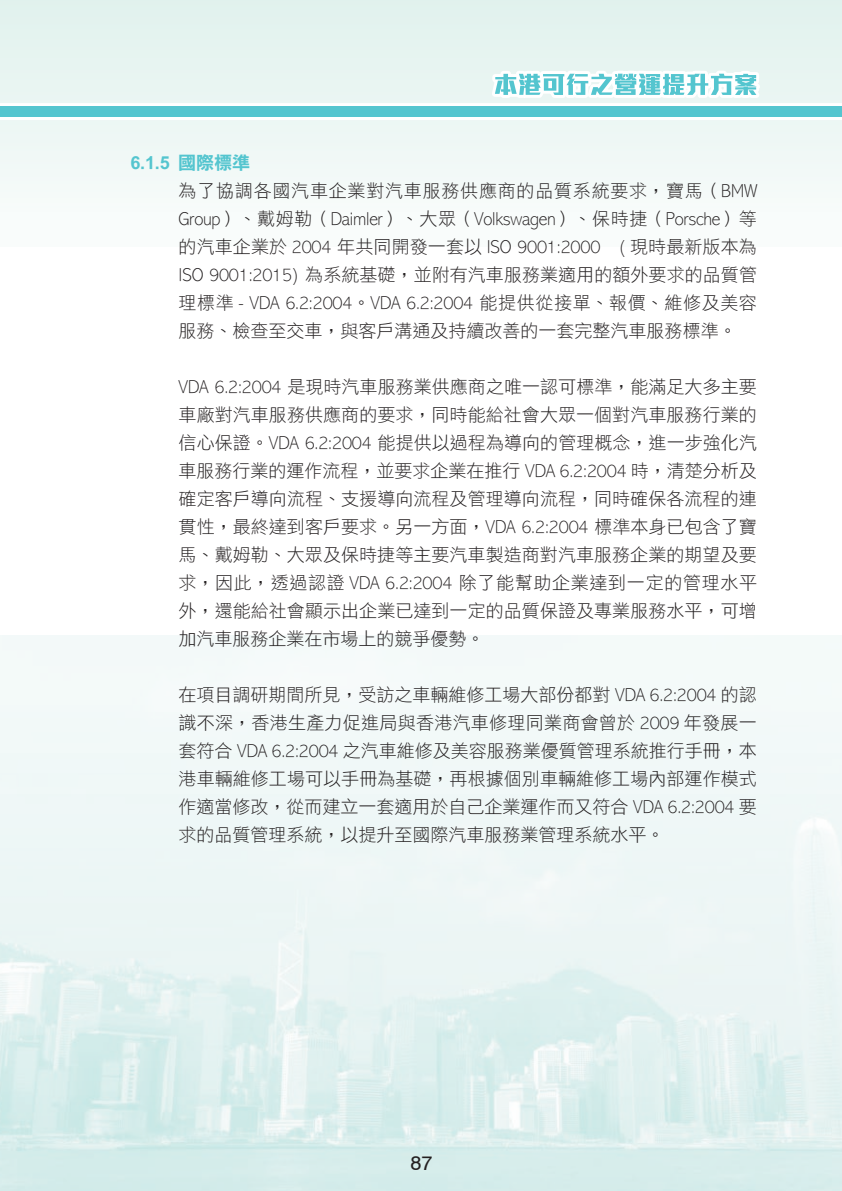
<style>
.page{position:relative;width:842px;height:1191px;background:#fff}
.page>*{position:absolute;margin:0;border:0;box-sizing:border-box;transform-origin:0 0}
.t1{font:20px "Swiss 721 BT";color:#231f20}
._6_1_1內文{font:18px/28px "DF Li Hei Lt HK BF";color:#231f20;text-align:justify}
._5_1_2{font:18px "DF Li Hei Bd HK BF";color:#54c5cf}
</style>
<div class="page">
<div style="left:0;top:0;width:842px;height:247px;background:linear-gradient(to right,#eef7f5,#eef7f5)"></div>
<svg style="left:0;top:67px;width:842px;height:55px"></svg>
<p class="_5_1_2" style="left:130px;top:153px;width:121px">6.1.5 國際標準</p>
<p class="_6_1_1內文" style="left:179px;top:177px;width:580px">為了協調各國汽車企業對汽車服務供應商的品質系統要求，寶馬（BMW Group）、戴姆勒（Daimler）、大眾（Volkswagen）、保時捷（Porsche）等的汽車企業於 2004 年共同開發一套以 ISO 9001:2000　( 現時最新版本為ISO 9001:2015) 為系統基礎，並附有汽車服務業適用的額外要求的品質管理標準 - VDA 6.2:2004。VDA 6.2:2004 能提供從接單、報價、維修及美容服務、檢查至交車，與客戶溝通及持續改善的一套完整汽車服務標準。</p>
<p class="_6_1_1內文" style="left:179px;top:373px;width:580px">VDA 6.2:2004 是現時汽車服務業供應商之唯一認可標準，能滿足大多主要車廠對汽車服務供應商的要求，同時能給社會大眾一個對汽車服務行業的信心保證。VDA 6.2:2004 能提供以過程為導向的管理概念，進一步強化汽車服務行業的運作流程，並要求企業在推行 VDA 6.2:2004 時，清楚分析及確定客戶導向流程、支援導向流程及管理導向流程，同時確保各流程的連貫性，最終達到客戶要求。另一方面，VDA 6.2:2004 標準本身已包含了寶馬、戴姆勒、大眾及保時捷等主要汽車製造商對汽車服務企業的期望及要求，因此，透過認證 VDA 6.2:2004 除了能幫助企業達到一定的管理水平外，還能給社會顯示出企業已達到一定的品質保證及專業服務水平，可增加汽車服務企業在市場上的競爭優勢。</p>
<p class="_6_1_1內文" style="left:179px;top:681px;width:580px">在項目調研期間所見，受訪之車輛維修工場大部份都對 VDA 6.2:2004 的認識不深，香港生產力促進局與香港汽車修理同業商會曾於 2009 年發展一套符合 VDA 6.2:2004 之汽車維修及美容服務業優質管理系統推行手冊，本港車輛維修工場可以手冊為基礎，再根據個別車輛維修工場內部運作模式作適當修改，從而建立一套適用於自己企業運作而又符合 VDA 6.2:2004 要求的品質管理系統，以提升至國際汽車服務業管理系統水平。</p>
<p class="t1" style="left:411px;top:1149px;width:23px">87</p>
</div>
